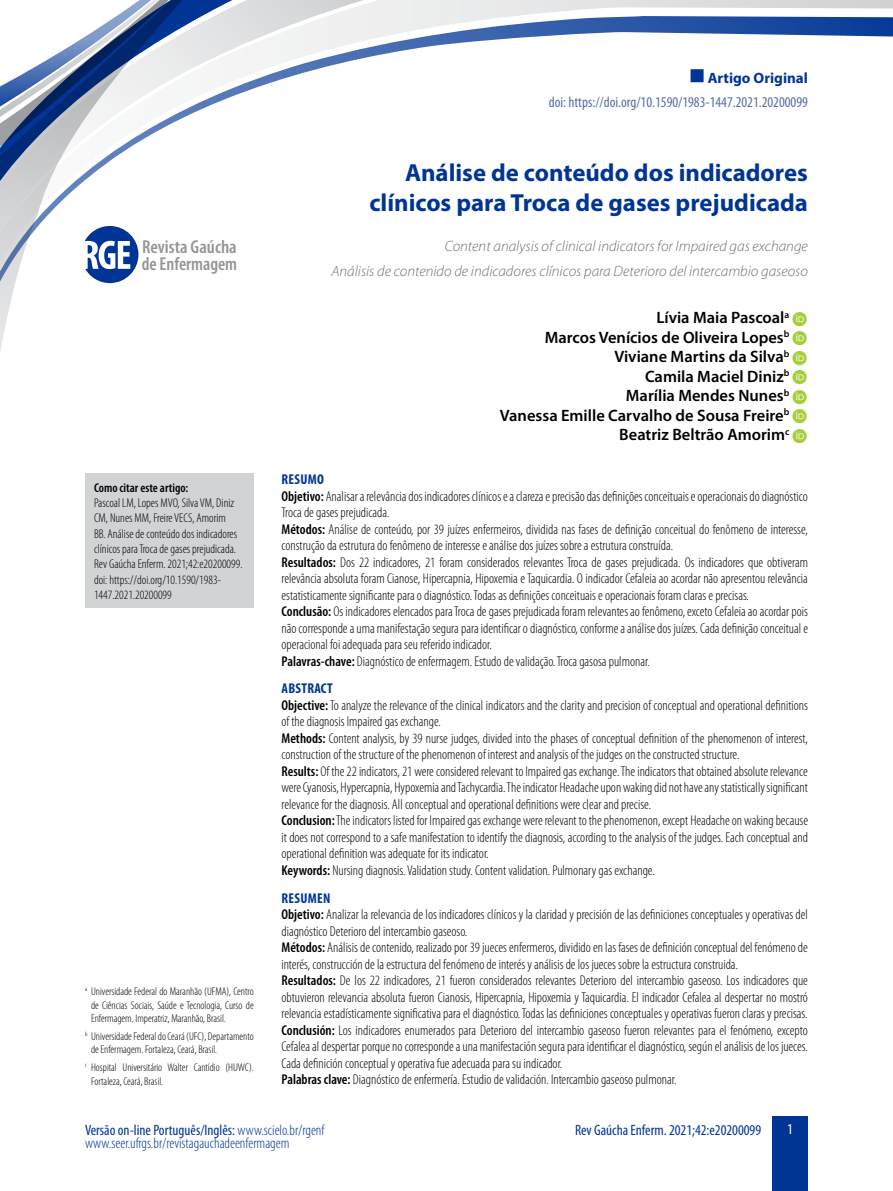
<style>
.page{position:relative;width:893px;height:1191px;background:#fff}
.page>*{position:absolute;margin:0;border:0;box-sizing:border-box;transform-origin:0 0}
.Título{font:700 24.75px/29.7px "Myriad Pro";color:#003595;text-align:right}
.t1{font:600 condensed 18.75px/16.6px "Myriad Pro";color:#939598}
.Autores{font:600 16.5px "Myriad Pro";color:#000}
.Títulos_Traduzidos{font:italic 300 15px "Myriad Pro";color:#6d6e71}
.t2{font:condensed 15px "Myriad Pro";color:#003595}
.t3{font:condensed 15px "Myriad Pro";color:#5a6da7}
.t4{font:300 condensed 15px "Myriad Pro";color:#003595}
.t5{font:700 15px "Myriad Pro";color:#003595}
.t6{font:condensed 15px "Myriad Pro";color:#fff}
.Abstract2___Keywords{font:300 condensed 14.25px/16.5px "Myriad Pro";color:#000}
.Abstract1{font:700 condensed 14.25px "Myriad Pro";letter-spacing:.02em;color:#003595}
.como_citar_texto{font:300 condensed 12.75px/15.3px "Myriad Pro";color:#000}
.como_citar_título{font:600 condensed 12.75px "Myriad Pro";color:#000}
.t7{font:300 condensed 11.25px/13.5px "Myriad Pro";color:#000}
.s1{font-weight:600}
.s2{font-weight:300}
</style>
<div class="page">
<svg style="left:202px;top:0;width:691px;height:109px"></svg>
<svg style="left:0;top:0;width:202px;height:352px"></svg>
<div style="left:772px;top:1116px;width:36px;height:75px;background:#003595"></div>
<svg style="left:85px;top:226px;width:53px;height:57px"></svg>
<div style="left:85px;top:473px;width:169px;height:135px;background:#d1d3d4"></div>
<svg style="left:691px;top:69px;width:13px;height:14px"></svg>
<p class="t5" style="left:708px;top:68px;width:102px">Artigo Original</p>
<h2 class="t1" style="left:142px;top:239px;width:97px">Revista Gaúcha de Enfermagem</h2>
<p class="como_citar_título" style="left:94px;top:480px;width:96px">Como citar este artigo:</p>
<p class="como_citar_texto" style="left:94px;top:495px;width:150px">Pascoal LM, Lopes MVO, Silva VM, Diniz CM, Nunes MM, Freire VECS, Amorim<br>BB. Análise de conteúdo dos indicadores clínicos para Troca de gases prejudicada.<br>Rev Gaúcha Enferm. 2021;42:e20200099. doi: https://doi.org/10.1590/1983- 1447.2021.20200099</p>
<p class="t7" style="left:91px;top:984px;width:164px;text-align:justify;text-indent:-6px"><sup>a</sup> Universidade Federal do Maranhão (UFMA), Centro de Ciências Sociais, Saúde e Tecnologia, Curso de Enfermagem. Imperatriz, Maranhão, Brasil.</p>
<p class="t7" style="left:91px;top:1029px;width:164px;text-indent:-6px"><sup>b</sup> Universidade Federal do Ceará (UFC), Departamento de Enfermagem. Fortaleza, Ceará, Brasil.</p>
<p class="t7" style="left:91px;top:1060px;width:164px;text-indent:-6px"><sup>c</sup> Hospital Universitário Walter Cantídio (HUWC).<br>Fortaleza, Ceará, Brasil.</p>
<p class="t3" style="left:549px;top:93px;width:261px">doi: https://doi.org/10.1590/1983-1447.2021.20200099</p>
<p class="Título" style="left:369px;top:157px;width:440px">Análise de conteúdo dos indicadores clínicos para Troca de gases prejudicada</p>
<p class="Títulos_Traduzidos" style="left:445px;top:236px;width:365px">Content analysis of clinical indicators for Impaired gas exchange</p>
<p class="Títulos_Traduzidos" style="left:331px;top:261px;width:478px">Análisis de contenido de indicadores clínicos para Deterioro del intercambio gaseoso</p>
<p class="Autores" style="left:656px;top:307px;width:135px">Lívia Maia Pascoal<sup>a</sup></p>
<p class="Autores" style="left:545px;top:326px;width:246px">Marcos Venícios de Oliveira Lopes<sup>b</sup></p>
<p class="Autores" style="left:614px;top:346px;width:176px">Viviane Martins da Silva<sup>b</sup></p>
<p class="Autores" style="left:645px;top:365px;width:146px">Camila Maciel Diniz<sup>b</sup></p>
<p class="Autores" style="left:626px;top:385px;width:165px">Marília Mendes Nunes<sup>b</sup></p>
<p class="Autores" style="left:500px;top:404px;width:291px">Vanessa Emille Carvalho de Sousa Freire<sup>b</sup></p>
<p class="Autores" style="left:619px;top:424px;width:172px">Beatriz Beltrão Amorim<sup>c</sup></p>
<p class="Abstract1" style="left:282px;top:471px;width:44px">RESUMO</p>
<p class="Abstract2___Keywords" style="left:281px;top:487px;width:528px"><span class="s1">Objetivo:</span> Analisar a relevância dos indicadores clínicos e a clareza e precisão das definições conceituais e operacionais do diagnóstico<br>Troca de gases prejudicada.</p>
<p class="Abstract2___Keywords" style="left:281px;top:520px;width:528px"><span class="s1">Métodos:</span> Análise de conteúdo, por 39 juízes enfermeiros, dividida nas fases de definição conceitual do fenômeno de interesse, construção da estrutura do fenômeno de interesse e análise dos juízes sobre a estrutura construída.</p>
<p class="Abstract2___Keywords" style="left:281px;top:553px;width:528px;text-align:justify"><span class="s1">Resultados:</span> Dos 22 indicadores, 21 foram considerados relevantes Troca de gases prejudicada. Os indicadores que obtiveram relevância absoluta foram Cianose, Hipercapnia, Hipoxemia e Taquicardia. O indicador Cefaleia ao acordar não apresentou relevância estatisticamente significante para o diagnóstico. Todas as definições conceituais e operacionais foram claras e precisas.</p>
<p class="Abstract2___Keywords" style="left:281px;top:603px;width:528px;text-align:justify"><span class="s1">Conclusão:</span> Os indicadores elencados para Troca de gases prejudicada foram relevantes ao fenômeno, exceto Cefaleia ao acordar pois não corresponde a uma manifestação segura para identificar o diagnóstico, conforme a análise dos juízes. Cada definição conceitual e operacional foi adequada para seu referido indicador.</p>
<p class="Abstract2___Keywords" style="left:281px;top:652px;width:370px"><span class="s1">Palavras-chave:</span> Diagnóstico de enfermagem. Estudo de validação. Troca gasosa pulmonar.</p>
<p class="Abstract1" style="left:282px;top:681px;width:53px">ABSTRACT</p>
<p class="Abstract2___Keywords" style="left:281px;top:697px;width:528px"><span class="s1">Objective:</span> To analyze the relevance of the clinical indicators and the clarity and precision of conceptual and operational definitions of the diagnosis Impaired gas exchange.</p>
<p class="Abstract2___Keywords" style="left:281px;top:730px;width:528px"><span class="s1">Methods:</span> Content analysis, by 39 nurse judges, divided into the phases of conceptual definition of the phenomenon of interest, construction of the structure of the phenomenon of interest and analysis of the judges on the constructed structure.</p>
<p class="Abstract2___Keywords" style="left:281px;top:763px;width:528px;text-align:justify"><span class="s1">Results:</span> Of the 22 indicators, 21 were considered relevant to Impaired gas exchange. The indicators that obtained absolute relevance were Cyanosis, Hypercapnia, Hypoxemia and Tachycardia. The indicator Headache upon waking did not have any statistically significant relevance for the diagnosis. All conceptual and operational definitions were clear and precise.</p>
<p class="Abstract2___Keywords" style="left:281px;top:812px;width:528px;text-align:justify"><span class="s1">Conclusion:</span> The indicators listed for Impaired gas exchange were relevant to the phenomenon, except Headache on waking because it does not correspond to a safe manifestation to identify the diagnosis, according to the analysis of the judges. Each conceptual and operational definition was adequate for its indicator.</p>
<p class="Abstract2___Keywords" style="left:281px;top:862px;width:375px"><span class="s1">Keywords:</span> Nursing diagnosis. Validation study. Content validation. Pulmonary gas exchange.</p>
<p class="Abstract1" style="left:282px;top:890px;width:50px">RESUMEN</p>
<p class="Abstract2___Keywords" style="left:281px;top:906px;width:528px"><span class="s1">Objetivo:</span> Analizar la relevancia de los indicadores clínicos y la claridad y precisión de las definiciones conceptuales y operativas del diagnóstico Deterioro del intercambio gaseoso.</p>
<p class="Abstract2___Keywords" style="left:281px;top:939px;width:528px"><span class="s1">Métodos:</span> Análisis de contenido, realizado por 39 jueces enfermeros, dividido en las fases de definición conceptual del fenómeno de interés, construcción de la estructura del fenómeno de interés y análisis de los jueces sobre la estructura construida.</p>
<p class="Abstract2___Keywords" style="left:281px;top:972px;width:528px;text-align:justify"><span class="s1">Resultados:</span> De los 22 indicadores, 21 fueron considerados relevantes Deterioro del intercambio gaseoso. Los indicadores que obtuvieron relevancia absoluta fueron Cianosis, Hipercapnia, Hipoxemia y Taquicardia. El indicador Cefalea al despertar no mostró relevancia estadísticamente significativa para el diagnóstico. Todas las definiciones conceptuales y operativas fueron claras y precisas.</p>
<p class="Abstract2___Keywords" style="left:281px;top:1021px;width:528px;text-align:justify"><span class="s1">Conclusión:</span> Los indicadores enumerados para Deterioro del intercambio gaseoso fueron relevantes para el fenómeno, excepto Cefalea al despertar porque no corresponde a una manifestación segura para identificar el diagnóstico, según el análisis de los jueces.<br>Cada definición conceptual y operativa fue adecuada para su indicador.</p>
<p class="Abstract2___Keywords" style="left:281px;top:1071px;width:396px"><span class="s1">Palabras clave:</span> Diagnóstico de enfermería. Estudio de validación. Intercambio gaseoso pulmonar.</p>
<p class="t2" style="left:85px;top:1121px;width:241px">Versão on-line Português/Inglês: <span class="s2">www.scielo.br/rgenf</span></p>
<p class="t4" style="left:85px;top:1134px;width:206px">www.seer.ufrgs.br/revistagauchadeenfermagem</p>
<p class="t2" style="left:575px;top:1121px;width:188px">Rev Gaúcha Enferm. 2021;42:e20200099</p>
<p class="t6" style="left:787px;top:1120px;width:7px">1</p>
</div>
